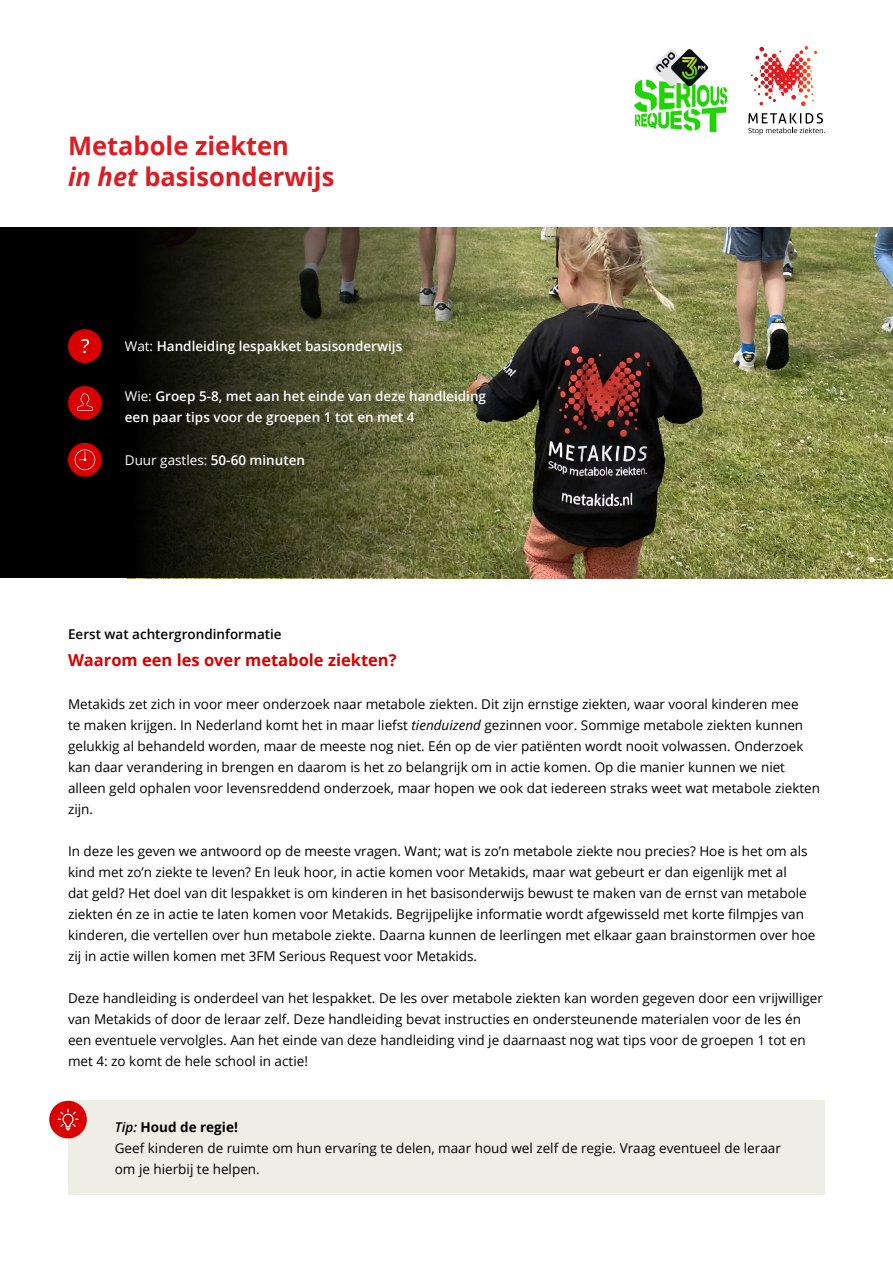
<style>
.page{position:relative;width:893px;height:1263px;background:#fff}
.page>*{position:absolute;margin:0;border:0;box-sizing:border-box;transform-origin:0 0}
.t1{font:700 25.5px/31.5px "Open Sans";color:#dc1c23}
.t2{font:700 16.5px "Open Sans";color:#d80000}
.t3{font:13.5px/21px "Open Sans";color:#000}
.t4{font:600 13.5px/21px "Open Sans";color:#fff}
.t5{font:600 13.5px "Open Sans";color:#000}
.t6{font:13.5px "Open Sans";color:#fff}
.s1{font-style:italic}
.s2{font-weight:400}
.s3{font-weight:600}
.s4{font-weight:600;font-style:italic}
.s5{font-weight:700}
</style>
<div class="page">
<svg style="left:751px;top:46px;width:66px;height:60px"></svg>
<svg style="left:748px;top:113px;width:77px;height:22px"></svg>
<img style="left:635px;top:50px;width:92px;height:81px">
<div style="left:68px;top:1101px;width:757px;height:94px;background:#eeede6"></div>
<div style="left:49px;top:1101px;width:38px;height:37px;background:#d80000;border-radius:50%"></div>
<svg style="left:58px;top:1109px;width:21px;height:21px"></svg>
<div style="left:0;top:228px;width:893px;height:350px;background:#000"></div>
<img style="left:519px;top:228px;width:374px;height:350px">
<svg style="left:149px;top:228px;width:370px;height:350px;background:#4c4e2d"></svg>
<div style="left:68px;top:329px;width:34px;height:34px;background:#d80000;border-radius:50%"></div>
<div style="left:68px;top:443px;width:34px;height:34px;background:#d80000;border-radius:50%"></div>
<div style="left:68px;top:386px;width:34px;height:34px;background:#d80000;border-radius:50%"></div>
<svg style="left:81px;top:338px;width:9px;height:16px"></svg>
<svg style="left:77px;top:393px;width:16px;height:18px"></svg>
<svg style="left:75px;top:449px;width:20px;height:21px"></svg>
<h1 class="t1" style="left:68px;top:129px;width:268px">Metabole ziekten<br><span class="s1">in het</span> basisonderwijs</h1>
<p class="t4" style="left:125px;top:335px;width:279px"><span class="s2">Wat:</span> Handleiding lespakket basisonderwijs</p>
<p class="t4" style="left:125px;top:385px;width:363px"><span class="s2">Wie:</span> Groep 5-8, met aan het einde van deze handleiding een paar tips voor de groepen 1 tot en met 4</p>
<p class="t6" style="left:125px;top:451px;width:182px">Duur gastles: <span class="s3">50-60 minuten</span></p>
<p class="t5" style="left:68px;top:625px;width:215px">Eerst wat achtergrondinformatie</p>
<p class="t2" style="left:68px;top:648px;width:330px">Waarom een les over metabole ziekten?</p>
<p class="t3" style="left:68px;top:693px;width:753px">Metakids zet zich in voor meer onderzoek naar metabole ziekten. Dit zijn ernstige ziekten, waar vooral kinderen mee<br>te maken krijgen. In Nederland komt het in maar liefst <span class="s1">tienduizend</span> gezinnen voor. Sommige metabole ziekten kunnen gelukkig al behandeld worden, maar de meeste nog niet. Eén op de vier patiënten wordt nooit volwassen. Onderzoek kan daar verandering in brengen en daarom is het zo belangrijk om in actie komen. Op die manier kunnen we niet alleen geld ophalen voor levensreddend onderzoek, maar hopen we ook dat iedereen straks weet wat metabole ziekten zijn.</p>
<p class="t3" style="left:68px;top:840px;width:749px">In deze les geven we antwoord op de meeste vragen. Want; wat is zo’n metabole ziekte nou precies? Hoe is het om als kind met zo’n ziekte te leven? En leuk hoor, in actie komen voor Metakids, maar wat gebeurt er dan eigenlijk met al<br>dat geld? Het doel van dit lespakket is om kinderen in het basisonderwijs bewust te maken van de ernst van metabole ziekten én ze in actie te laten komen voor Metakids. Begrijpelijke informatie wordt afgewisseld met korte filmpjes van kinderen, die vertellen over hun metabole ziekte. Daarna kunnen de leerlingen met elkaar gaan brainstormen over hoe zij in actie willen komen met 3FM Serious Request voor Metakids.</p>
<p class="t3" style="left:68px;top:987px;width:756px">Deze handleiding is onderdeel van het lespakket. De les over metabole ziekten kan worden gegeven door een vrijwilliger van Metakids of door de leraar zelf. Deze handleiding bevat instructies en ondersteunende materialen voor de les én een eventuele vervolgles. Aan het einde van deze handleiding vind je daarnaast nog wat tips voor de groepen 1 tot en met 4: zo komt de hele school in actie!</p>
<p class="t3" style="left:115px;top:1116px;width:668px"><span class="s4">Tip:</span> <span class="s5">Houd de regie!<br></span>Geef kinderen de ruimte om hun ervaring te delen, maar houd wel zelf de regie. Vraag eventueel de leraar om je hierbij te helpen.</p>
</div>
